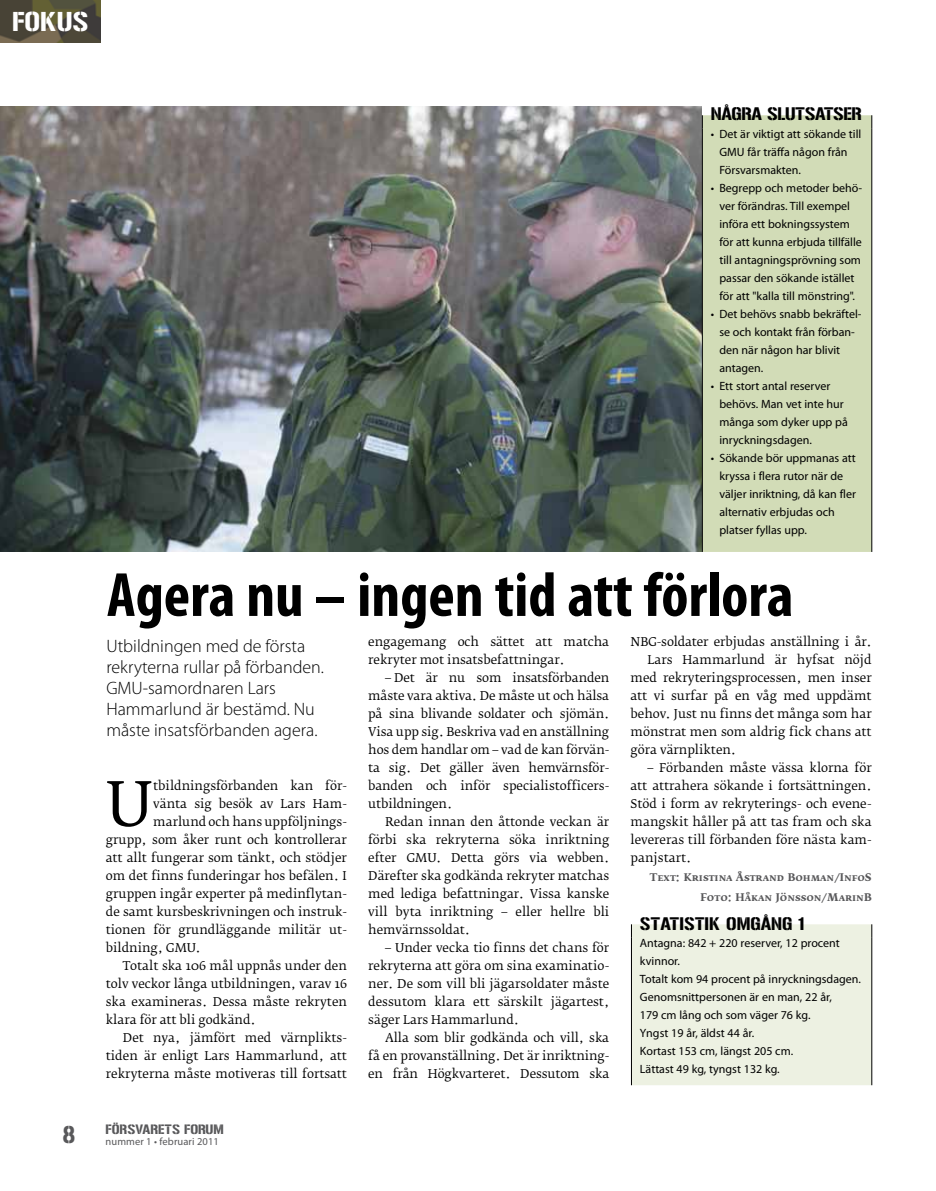
<style>
.page{position:relative;width:936px;height:1191px;background:#fff}
.page>*{position:absolute;margin:0;border:0;box-sizing:border-box;transform-origin:0 0}
.t1{font:700 condensed 63px "Myriad Pro";color:#000}
.t2{font:60.9px "Fedra Serif B";color:#000}
.t3{font:27px "Gunplay";color:#fff}
.t4{font:24px "Gunplay";color:#58585a}
.t5{font:300 18px/21px "Myriad Pro";color:#000}
.t6{font:18px "Gunplay";letter-spacing:-.02em;color:#000}
.t7{font:13.5px "Gunplay";color:#58585a}
.t8{font:12px/18px "Fedra Serif B";color:#000;text-align:justify}
.t9{font:12px/18px "Myriad Pro";color:#000}
.t10{font:10.5px/19.2px "Fedra Serif B Bold SC";color:#58585a;text-align:right}
.t11{font:10.5px "Myriad Pro";letter-spacing:.01em;color:#58585a}
</style>
<div class="page">
<img style="left:0;top:0;width:101px;height:43px">
<img style="left:0;top:107px;width:702px;height:445px">
<div style="left:703px;top:115px;width:168px;height:437px;background:#d2dcb7"></div>
<svg style="left:702px;top:115px;width:1px;height:14px"></svg>
<svg style="left:871px;top:115px;width:1px;height:14px"></svg>
<hr style="left:702px;top:129px;width:1px;height:423px;background:#000">
<hr style="left:871px;top:129px;width:1px;height:423px;background:#000">
<div style="left:631px;top:924px;width:241px;height:161px;background:#edf1e2"></div>
<hr style="left:631px;top:937px;width:1px;height:148px;background:#000">
<hr style="left:871px;top:937px;width:1px;height:148px;background:#000">
<h3 class="t3" style="left:12px;top:2px;width:16px">FOKU</h3>
<h3 class="t3" style="left:73px;top:2px;width:17px">S</h3>
<h3 class="t6" style="left:710px;top:101px;width:143px">NÅGRA SLUTSATSER</h3>
<p class="t9" style="left:719px;top:125px;width:143px;text-indent:-9px">• Det är viktigt att sökande till<br>GMU får träffa någon från<br>Försvarsmakten.</p>
<p class="t9" style="left:719px;top:179px;width:144px;text-indent:-9px">• Begrepp och metoder behö&shy;ver förändras. Till exempel införa ett bokningssystem för att kunna erbjuda tillfälle till antagningsprövning som passar den sökande istället för att "kalla till mönstring".</p>
<p class="t9" style="left:719px;top:305px;width:144px;text-indent:-9px">• Det behövs snabb bekräftel&shy;se och kontakt från förban&shy;den när någon har blivit antagen.</p>
<p class="t9" style="left:719px;top:377px;width:130px;text-indent:-9px">• Ett stort antal reserver behövs. Man vet inte hur många som dyker upp på inryckningsdagen.</p>
<p class="t9" style="left:719px;top:449px;width:138px;text-indent:-9px">• Sökande bör uppmanas att kryssa i flera rutor när de väljer inriktning, då kan fler alternativ erbjudas och platser fyllas upp.</p>
<h1 class="t1" style="left:107px;top:555px;width:688px">Agera nu – ingen tid att förlora</h1>
<h3 class="t5" style="left:106px;top:635px;width:219px">Utbildningen med de första rekryterna rullar på förbanden.<br>GMU-samordnaren Lars<br>Hammarlund är bestämd. Nu måste insatsförbanden agera.</h3>
<h2 class="t2" style="left:106px;top:769px;width:49px">U</h2>
<p class="t8" style="left:153px;top:777px;width:195px">tbildningsförbanden kan för-</p>
<p class="t8" style="left:153px;top:795px;width:195px">vänta sig besök av Lars Ham-</p>
<p class="t8" style="left:153px;top:813px;width:195px">marlund och hans uppföljnings-</p>
<p class="t8" style="left:106px;top:831px;width:242px">grupp, som åker runt och kontrollerar</p>
<p class="t8" style="left:106px;top:849px;width:242px">att allt fungerar som tänkt, och stödjer</p>
<p class="t8" style="left:106px;top:867px;width:242px">om det finns funderingar hos befälen. I</p>
<p class="t8" style="left:106px;top:885px;width:242px">gruppen ingår experter på medinflytan-</p>
<p class="t8" style="left:106px;top:903px;width:242px">de samt kursbeskrivningen och instruk-</p>
<p class="t8" style="left:106px;top:921px;width:242px">tionen för grundläggande militär ut-</p>
<p class="t8" style="left:106px;top:939px;width:96px">bildning, GMU.</p>
<p class="t8" style="left:123px;top:957px;width:225px">Totalt ska 106 mål uppnås under den</p>
<p class="t8" style="left:106px;top:975px;width:242px">tolv veckor långa utbildningen, varav 16</p>
<p class="t8" style="left:106px;top:993px;width:242px">ska examineras. Dessa måste rekryten</p>
<p class="t8" style="left:106px;top:1011px;width:151px">klara för att bli godkänd.</p>
<p class="t8" style="left:123px;top:1029px;width:225px">Det nya, jämfört med värnplikts-</p>
<p class="t8" style="left:106px;top:1047px;width:242px">tiden är enligt Lars Hammarlund, att</p>
<p class="t8" style="left:106px;top:1065px;width:242px">rekryterna måste motiveras till fortsatt</p>
<p class="t8" style="left:368px;top:633px;width:242px">engagemang och sättet att matcha rekryter mot insatsbefattningar.</p>
<p class="t8" style="left:368px;top:669px;width:242px;text-indent:17px">– Det är nu som insatsförbanden måste vara aktiva. De måste ut och hälsa på sina blivande soldater och sjömän.<br>Visa upp sig. Beskriva vad en anställning hos dem handlar om – vad de kan förvän&shy;ta sig. Det gäller även hemvärnsför&shy;banden och inför specialistofficers&shy;utbildningen.</p>
<p class="t8" style="left:368px;top:813px;width:242px;text-indent:17px">Redan innan den åttonde veckan är förbi ska rekryterna söka inriktning efter GMU. Detta görs via webben.<br>Därefter ska godkända rekryter matchas med lediga befattningar. Vissa kanske vill byta inriktning – eller hellre bli hemvärnssoldat.</p>
<p class="t8" style="left:368px;top:939px;width:242px;text-indent:17px">– Under vecka tio finns det chans för rekryterna att göra om sina examinatio&shy;ner. De som vill bli jägarsoldater måste dessutom klara ett särskilt jägartest, säger Lars Hammarlund.</p>
<p class="t8" style="left:368px;top:1029px;width:242px;text-indent:17px">Alla som blir godkända och vill, ska få en provanställning. Det är inriktning&shy;en från Högkvarteret. Dessutom ska</p>
<p class="t8" style="left:630px;top:633px;width:242px">NBG-soldater erbjudas anställning i år.</p>
<p class="t8" style="left:647px;top:651px;width:225px">Lars Hammarlund är hyfsat nöjd</p>
<p class="t8" style="left:630px;top:669px;width:242px">med rekryteringsprocessen, men inser</p>
<p class="t8" style="left:630px;top:687px;width:242px">att vi surfar på en våg med uppdämt</p>
<p class="t8" style="left:630px;top:705px;width:242px">behov. Just nu finns det många som har</p>
<p class="t8" style="left:630px;top:723px;width:242px">mönstrat men som aldrig fick chans att</p>
<p class="t8" style="left:630px;top:741px;width:107px">göra värnplikten.</p>
<p class="t8" style="left:630px;top:759px;width:242px;text-indent:17px">– Förbanden måste vässa klorna för att attrahera sökande i fortsättningen.<br>Stöd i form av rekryterings- och evene&shy;mangskit håller på att tas fram och ska levereras till förbanden före nästa kam&shy;panjstart.</p>
<p class="t10" style="left:649px;top:868px;width:223px">Text: Kristina Åstrand Bohman/InfoS<br>Foto: Håkan Jönsson/MarinB</p>
<h3 class="t6" style="left:640px;top:910px;width:10px">STATI</h3>
<h3 class="t6" style="left:684px;top:910px;width:20px">STIK</h3>
<h3 class="t6" style="left:726px;top:910px;width:80px">OMGÅNG 1</h3>
<p class="t9" style="left:640px;top:933px;width:222px">Antagna: 842 + 220 reserver, 12 procent kvinnor.<br>Totalt kom 94 procent på inryckningsdagen.<br>Genomsnittpersonen är en man, 22 år,<br>179 cm lång och som väger 76 kg.<br>Yngst 19 år, äldst 44 år.<br>Kortast 153 cm, längst 205 cm.<br>Lättast 49 kg, tyngst 132 kg.</p>
<p class="t7" style="left:105px;top:1119px;width:120px">FÖRSVARETS FORUM</p>
<h3 class="t4" style="left:62px;top:1117px;width:15px">8</h3>
<p class="t11" style="left:105px;top:1134px;width:115px">nummer 1 • februari 2011</p>
</div>
